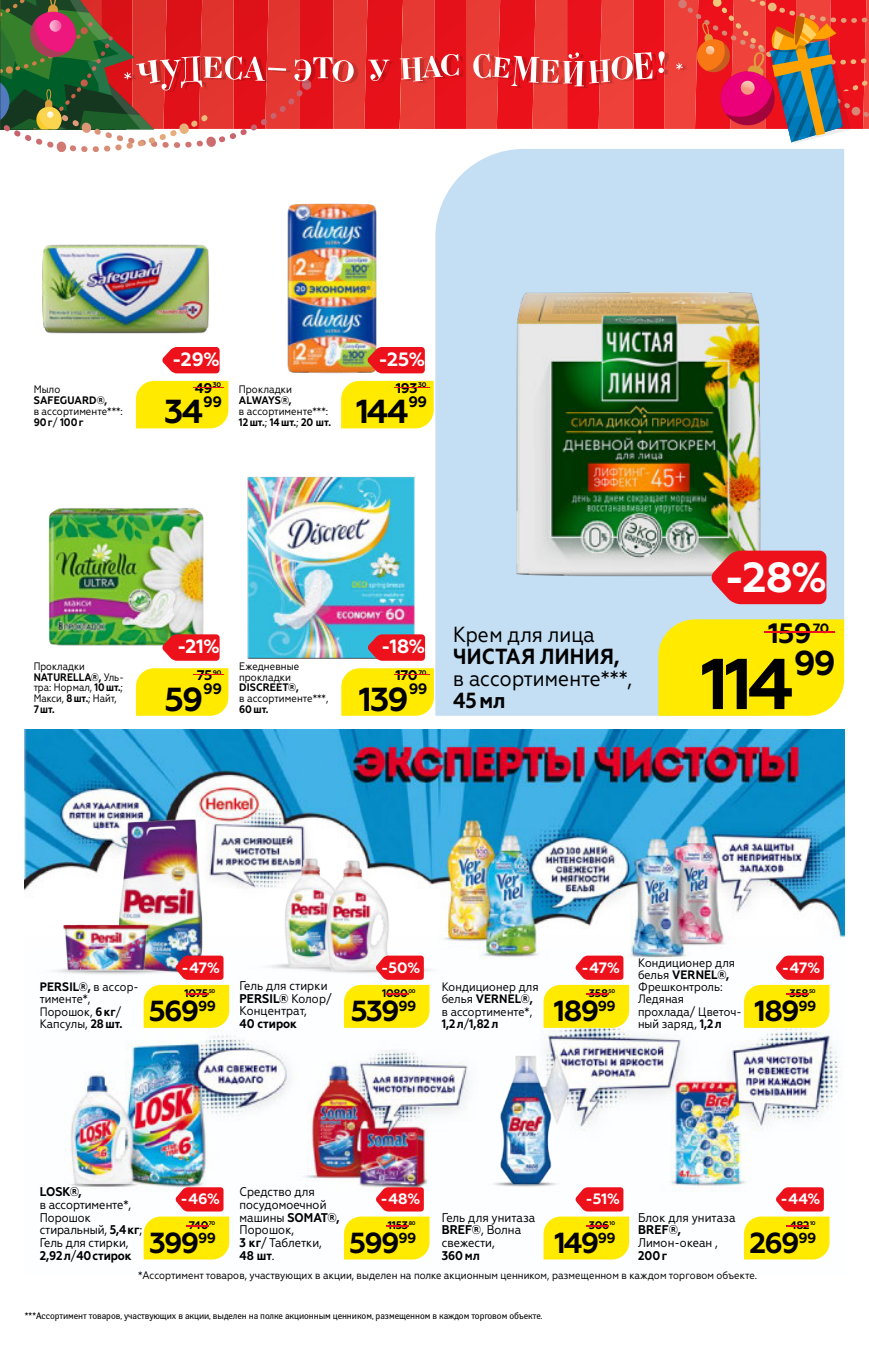
<style>
.page{position:relative;width:869px;height:1365px;background:#fff}
.page>*{position:absolute;margin:0;border:0;box-sizing:border-box;transform-origin:0 0}
.Цена_больше{font:700 71.75px "Geometria";color:#000}
.Скидка_больше{font:700 42px "Geometria";color:#fff}
.Цена_коп_больше{font:700 34.48px "Geometria";color:#000}
.Цена{font:700 33.25px "Geometria";letter-spacing:-.055em;color:#000}
.t1{font:700 29.05px "Geometria";letter-spacing:-.06em;color:#000}
.Цена_старая_больше{font:700 28px "Geometria";color:#000}
.t2{font:21.88px/21.9px "Geometria Narrow";color:#000}
.Скидка{font:700 19.25px "Geometria";color:#fff}
.t3{font:700 15.05px "Geometria";color:#fff}
.Цена_коп{font:700 15.05px "Geometria";letter-spacing:-.04em;color:#000}
.Цена_старая{font:700 14px "Geometria";letter-spacing:-.03em;color:#000}
.Цена_старая_коп_боль{font:700 13.47px "Geometria";color:#000}
.t4{font:12.6px/12.6px "Geometria Narrow";color:#000}
.t5{font:12.25px/12.2px "Geometria Narrow";color:#000}
.t6{font:700 11.03px "Geometria";letter-spacing:-.03em;color:#000}
.t7{font:10.85px/10.8px "Geometria Narrow";color:#000}
.t8{font:10.85px/10.8px "Geometria Narrow";color:#000;scale:.96 1}
.t9{font:9.45px "Yanus C";letter-spacing:-.005em;color:#000;scale:.95 1}
.t10{font:7px "Geometria Narrow";color:#000}
.Цена_старая_коп{font:700 6.65px "Geometria";letter-spacing:-.03em;color:#000}
.t11{font:700 5.42px "Geometria";letter-spacing:-.03em;color:#000}
.s1{font-weight:700}
.s2{font-size:11.03px;color:#ed111c}
.s3{color:#ed111c}
</style>
<div class="page">
<img style="left:42px;top:244px;width:177px;height:137px">
<svg style="left:162px;top:347px;width:57px;height:26px"></svg>
<div style="left:136px;top:381px;width:92px;height:47px;background:#ffea00"></div>
<hr style="left:193px;top:387px;width:31px;height:1px;background:#ed111c">
<img style="left:49px;top:508px;width:155px;height:138px">
<svg style="left:162px;top:634px;width:57px;height:26px"></svg>
<div style="left:136px;top:668px;width:92px;height:47px;background:#ffea00"></div>
<hr style="left:193px;top:674px;width:31px;height:1px;background:#ed111c">
<img style="left:287px;top:203px;width:133px;height:171px">
<svg style="left:367px;top:347px;width:57px;height:26px"></svg>
<div style="left:341px;top:381px;width:92px;height:47px;background:#ffea00"></div>
<hr style="left:394px;top:387px;width:35px;height:1px;background:#ed111c">
<img style="left:247px;top:476px;width:174px;height:185px">
<svg style="left:367px;top:634px;width:58px;height:26px;background:#db2431"></svg>
<div style="left:341px;top:668px;width:92px;height:47px;background:#ffea00"></div>
<hr style="left:394px;top:674px;width:35px;height:1px;background:#ed111c">
<div style="left:435px;top:152px;width:408px;height:563px;background:#c4dff4"></div>
<img style="left:472px;top:266px;width:334px;height:334px">
<svg style="left:710px;top:550px;width:116px;height:54px;background:#e72630"></svg>
<div style="left:658px;top:619px;width:185px;height:96px;background:#ffea00"></div>
<hr style="left:764px;top:631px;width:70px;height:2px;background:#ed111c">
<img style="left:25px;top:729px;width:818px;height:531px">
<img style="left:31px;top:926px;width:113px;height:74px">
<img style="left:293px;top:925px;width:158px;height:74px">
<img style="left:245px;top:921px;width:158px;height:74px">
<svg style="left:743px;top:955px;width:86px;height:72px"></svg>
<svg style="left:543px;top:955px;width:85px;height:72px"></svg>
<svg style="left:144px;top:1187px;width:85px;height:72px"></svg>
<svg style="left:743px;top:1187px;width:86px;height:72px"></svg>
<svg style="left:543px;top:1187px;width:85px;height:72px"></svg>
<svg style="left:344px;top:1187px;width:85px;height:72px"></svg>
<img style="left:274px;top:855px;width:77px;height:114px">
<img style="left:321px;top:858px;width:77px;height:114px">
<svg style="left:344px;top:955px;width:85px;height:72px"></svg>
<img style="left:467px;top:1050px;width:136px;height:136px">
<img style="left:81px;top:817px;width:158px;height:158px">
<img style="left:63px;top:902px;width:86px;height:86px">
<img style="left:144px;top:955px;width:85px;height:72px">
<svg style="left:0;top:0;width:868px;height:152px"></svg>
<p class="t7" style="left:34px;top:384px;width:91px">Мыло<br><span class="s1">SAFEGUARD®,<br></span>в ассортименте***:<br><span class="s1">90 г</span>/ <span class="s1">100 г</span></p>
<p class="Скидка" style="left:172px;top:348px;width:49px">-29%</p>
<p class="Цена_старая" style="left:195px;top:379px;width:19px">49</p>
<p class="Цена_старая_коп" style="left:213px;top:381px;width:10px">30</p>
<p class="Цена" style="left:164px;top:392px;width:41px">34</p>
<p class="Цена_коп" style="left:203px;top:392px;width:20px">99</p>
<p class="t7" style="left:239px;top:384px;width:94px">Прокладки<br><span class="s1">ALWAYS®,<br></span>в ассортименте***:<br><span class="s1">12 шт.</span>; <span class="s1">14 шт.</span>; <span class="s1">20 шт.</span></p>
<p class="Скидка" style="left:378px;top:348px;width:48px">-25%</p>
<p class="Цена_старая" style="left:395px;top:379px;width:23px">193</p>
<p class="Цена_старая_коп" style="left:418px;top:381px;width:10px">30</p>
<p class="Цена" style="left:356px;top:392px;width:54px">144</p>
<p class="Цена_коп" style="left:408px;top:392px;width:20px">99</p>
<p class="t8" style="left:34px;top:660px;width:95px">Прокладки<br><span class="s1">NATURELLA®,</span> Уль&shy;тра: Нормал, <span class="s1">10 шт.</span>;<br>Макси, <span class="s1">8 шт.</span>; Найт,<br><span class="s1">7 шт.</span></p>
<p class="Скидка" style="left:177px;top:635px;width:44px">-21%</p>
<p class="Цена_старая" style="left:196px;top:666px;width:17px">75</p>
<p class="Цена_старая_коп" style="left:213px;top:668px;width:10px">90</p>
<p class="Цена" style="left:164px;top:679px;width:40px">59</p>
<p class="Цена_коп" style="left:203px;top:679px;width:20px">99</p>
<p class="t7" style="left:239px;top:660px;width:91px">Ежедневные прокладки<br><span class="s1">DISCREET®,<br></span>в ассортименте***,<br><span class="s1">60 шт.</span></p>
<p class="Скидка" style="left:381px;top:635px;width:46px">-18%</p>
<p class="Цена_старая" style="left:395px;top:666px;width:24px">170</p>
<p class="Цена_старая_коп" style="left:418px;top:668px;width:10px">70</p>
<p class="Цена" style="left:359px;top:679px;width:51px">139</p>
<p class="Цена_коп" style="left:408px;top:679px;width:20px">99</p>
<p class="t2" style="left:453px;top:623px;width:181px">Крем для лица<br><span class="s1">ЧИСТАЯ ЛИНИЯ, </span>в ассортименте***,<br><span class="s1">45 мл</span></p>
<p class="t10" style="left:446px;top:651px;width:59px">низ всей подукции</p>
<p class="Скидка_больше" style="left:723px;top:552px;width:105px">-28%</p>
<p class="Цена_старая_больше" style="left:767px;top:616px;width:45px">159</p>
<p class="Цена_старая_коп_боль" style="left:812px;top:619px;width:18px">70</p>
<p class="Цена_больше" style="left:700px;top:641px;width:94px">114</p>
<p class="Цена_коп_больше" style="left:793px;top:642px;width:43px">99</p>
<p class="t5" style="left:40px;top:980px;width:100px"><span class="s1">PERSIL®,</span> в ассор&shy;тименте*,<br>Порошок, <span class="s1">6 кг</span>/<br>Капсулы, <span class="s1">28 шт.</span></p>
<p class="t3" style="left:181px;top:958px;width:40px">-47%</p>
<p class="t1" style="left:149px;top:993px;width:68px">569<sup>99</sup></p>
<p class="t6" style="left:184px;top:986px;width:25px">1075</p>
<p class="t11" style="left:179px;top:988px;width:37px"><span class="s2">-</span>50</p>
<p class="t3" style="left:381px;top:958px;width:41px">-50%</p>
<p class="t1" style="left:350px;top:993px;width:67px">539<sup>99</sup></p>
<p class="t4" style="left:239px;top:979px;width:94px">Гель для стирки<br><span class="s1">PERSIL®</span> Колор/<br>Концентрат,<br><span class="s1">40 стирок</span></p>
<p class="t5" style="left:441px;top:980px;width:98px">Кондиционер для белья <span class="s1">VERNEL®, </span>в ассортименте*,<br><span class="s1">1,2 л</span>/<span class="s1">1,82 л</span></p>
<p class="t6" style="left:379px;top:986px;width:37px"><span class="s3">-</span>1080<sup>00</sup></p>
<p class="t3" style="left:581px;top:958px;width:40px">-47%</p>
<p class="t1" style="left:553px;top:993px;width:63px">189<sup>99</sup></p>
<p class="t6" style="left:588px;top:986px;width:21px">358</p>
<p class="t11" style="left:579px;top:988px;width:37px"><span class="s2">-</span>50</p>
<p class="t5" style="left:637px;top:956px;width:105px">Кондиционер для белья <span class="s1">VERNEL®,<br></span>Фрешконтроль:<br>Ледяная прохлада/ Цветоч&shy;ный заряд, <span class="s1">1,2 л</span></p>
<p class="t3" style="left:781px;top:958px;width:40px">-47%</p>
<p class="t1" style="left:754px;top:993px;width:63px">189<sup>99</sup></p>
<p class="t6" style="left:789px;top:986px;width:21px">358</p>
<p class="t11" style="left:779px;top:988px;width:37px"><span class="s2">-</span>50</p>
<p class="t4" style="left:40px;top:1185px;width:104px"><span class="s1">LOSK®,<br></span>в ассортименте*,<br>Порошок стиральный, <span class="s1">5,4кг</span>;<br>Гель для стирки,<br><span class="s1">2,92 л</span>/<span class="s1">40стирок</span></p>
<p class="t4" style="left:239px;top:1185px;width:102px">Средство для посудомоечной машины <span class="s1">SOMAT®,<br></span>Порошок,<br><span class="s1">3 кг</span>/ Таблетки,<br><span class="s1">48 шт</span>.</p>
<p class="t3" style="left:180px;top:1189px;width:41px">-46%</p>
<p class="t1" style="left:149px;top:1225px;width:68px">399<sup>99</sup></p>
<p class="t6" style="left:179px;top:1218px;width:37px"><span class="s3">-</span>740<sup>70</sup></p>
<p class="t3" style="left:380px;top:1189px;width:41px">-48%</p>
<p class="t1" style="left:349px;top:1225px;width:69px">599<sup>99</sup></p>
<p class="t6" style="left:388px;top:1218px;width:22px">1153</p>
<p class="t11" style="left:379px;top:1219px;width:37px"><span class="s2">-</span>80</p>
<p class="t4" style="left:441px;top:1210px;width:95px">Гель для унитаза<br><span class="s1">BREF®</span>, Волна свежести,<br><span class="s1">360 мл</span></p>
<p class="t3" style="left:585px;top:1189px;width:36px">-51%</p>
<p class="t1" style="left:554px;top:1225px;width:63px">149<sup>99</sup></p>
<p class="t6" style="left:588px;top:1218px;width:22px">306</p>
<p class="t11" style="left:579px;top:1219px;width:37px"><span class="s2">-</span>10</p>
<p class="t4" style="left:637px;top:1210px;width:99px">Блок для унитаза<br><span class="s1">BREF®,<br></span>Лимон-океан ,<br><span class="s1">200 г</span></p>
<p class="t3" style="left:780px;top:1189px;width:41px">-44%</p>
<p class="t1" style="left:749px;top:1225px;width:68px">269<sup>99</sup></p>
<p class="t6" style="left:789px;top:1218px;width:21px">482</p>
<p class="t11" style="left:779px;top:1219px;width:37px"><span class="s2">-</span>10</p>
<p class="t7" style="left:138px;top:1269px;width:620px">*Ассортимент товаров, участвующих в акции, выделен на полке акционным ценником, размещенном в каждом торговом объекте.</p>
<p class="t9" style="left:25px;top:1309px;width:546px">***Ассортимент товаров, участвующих в акции, выделен на полке акционным ценником, размещенном в каждом торговом объекте.</p>
</div>
